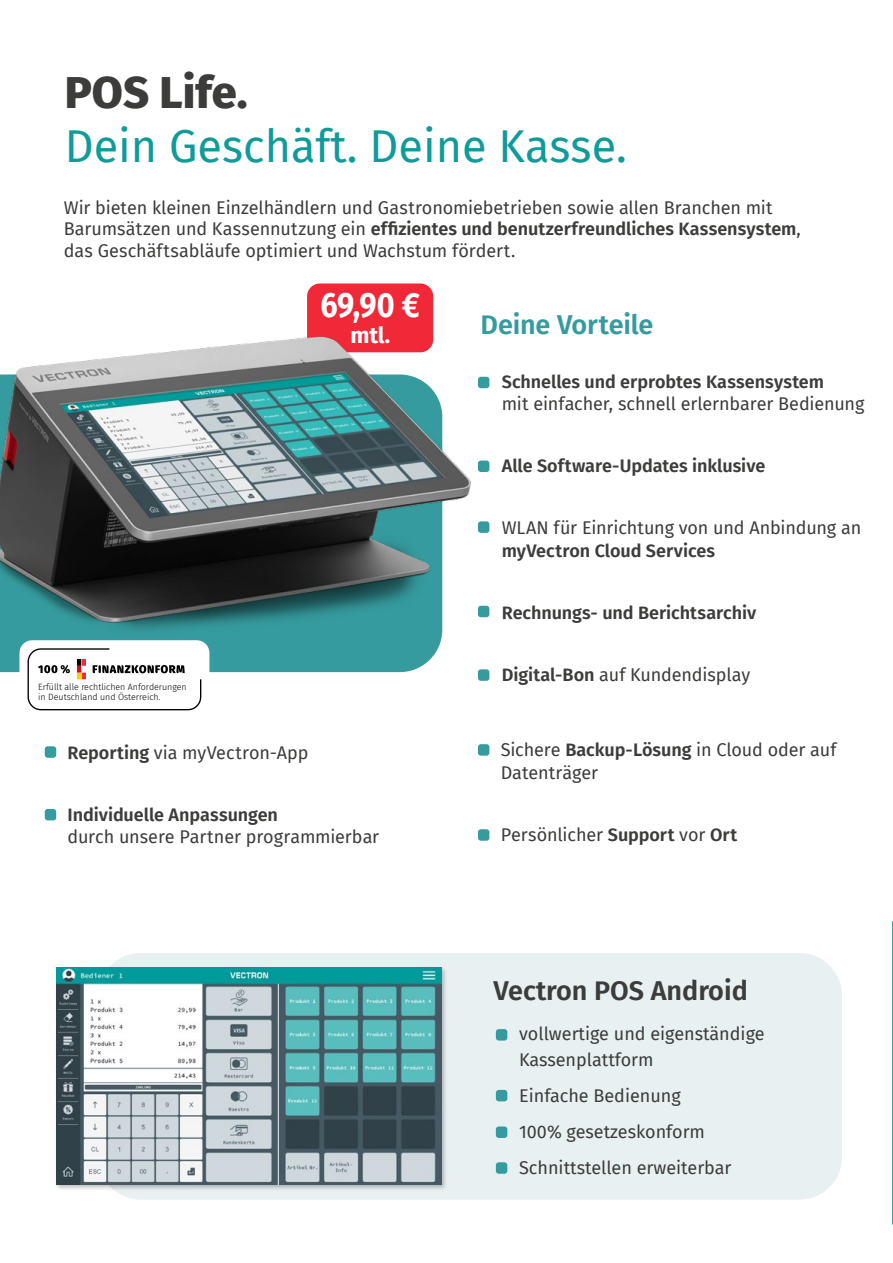
<style>
.page{position:relative;width:893px;height:1263px;background:#fff}
.page>*{position:absolute;margin:0;border:0;box-sizing:border-box;transform-origin:0 0}
.t1{font:45px "Fira Sans";color:#109b9b}
.t2{font:800 45px "Fira Sans";color:#3c3c3b}
.t3{font:700 34.95px "Fira Sans";color:#fff;scale:.88 1}
.t4{font:600 27px "Fira Sans";color:#3c3c3b}
.t5{font:600 27px "Fira Sans";letter-spacing:-.005em;color:#369b9e}
.t6{font:700 22.65px "Fira Sans";color:#fff}
.t7{font:18px/21.6px "Fira Sans";letter-spacing:-.005em;color:#3c3c3b}
.t8{font:600 18px "Fira Sans";color:#3d3d3c}
.t9{font:600 18px "Fira Sans";letter-spacing:-.005em;color:#3c3c3b}
.t10{font:300 9px/10.8px "Fira Sans";color:#000}
.s1{font-weight:600}
.s2{color:#3d3d3c}
</style>
<div class="page">
<svg style="left:892px;top:921px;width:1px;height:304px"></svg>
<div style="left:307px;top:283px;width:126px;height:69px;background:#f02838;border-radius:13px"></div>
<img style="left:0;top:318px;width:490px;height:363px">
<div style="left:19px;top:640px;width:190px;height:78px;background:#fff;border-radius:13px"></div>
<svg style="left:27px;top:648px;width:175px;height:63px"></svg>
<div style="left:478px;top:377px;width:11px;height:11px;background:#369b9e;border-radius:3px"></div>
<div style="left:478px;top:460px;width:11px;height:12px;background:#369b9e;border-radius:3px"></div>
<div style="left:478px;top:521px;width:11px;height:12px;background:#369b9e;border-radius:3px"></div>
<div style="left:478px;top:606px;width:11px;height:11px;background:#369b9e;border-radius:3px"></div>
<div style="left:478px;top:669px;width:11px;height:12px;background:#369b9e;border-radius:3px"></div>
<div style="left:478px;top:744px;width:11px;height:12px;background:#369b9e;border-radius:3px"></div>
<div style="left:45px;top:746px;width:11px;height:12px;background:#369b9e;border-radius:3px"></div>
<div style="left:478px;top:829px;width:11px;height:12px;background:#369b9e;border-radius:3px"></div>
<div style="left:45px;top:809px;width:11px;height:11px;background:#369b9e;border-radius:3px"></div>
<div style="left:98px;top:953px;width:744px;height:246px;background:#e8f0f1;border-radius:43px"></div>
<div style="left:55px;top:965px;width:393px;height:225px;background:#000;opacity:.25"></div>
<img style="left:56px;top:968px;width:386px;height:217px">
<div style="left:496px;top:1029px;width:11px;height:11px;background:#369b9e;border-radius:3px"></div>
<div style="left:496px;top:1090px;width:11px;height:11px;background:#369b9e;border-radius:3px"></div>
<div style="left:496px;top:1126px;width:11px;height:12px;background:#369b9e;border-radius:3px"></div>
<div style="left:496px;top:1162px;width:11px;height:12px;background:#369b9e;border-radius:3px"></div>
<h1 class="t2" style="left:65px;top:53px;width:184px">POS Life.</h1>
<h1 class="t1" style="left:65px;top:112px;width:564px">Dein Geschäft. Deine Kasse.</h1>
<p class="t7" style="left:64px;top:196px;width:738px">Wir bieten kleinen Einzelhändlern und Gastronomiebetrieben sowie allen Branchen mit<br>Barumsätzen und Kassennutzung ein <span class="s1">effizientes und benutzerfreundliches Kassensystem</span>, das Geschäftsabläufe optimiert und Wachstum fördert.</p>
<h2 class="t3" style="left:320px;top:275px;width:115px">69,90 €</h2>
<p class="t6" style="left:350px;top:316px;width:41px">mtl.</p>
<p class="t10" style="left:38px;top:681px;width:150px">Erfüllt alle rechtlichen Anforderungen in Deutschland und Österreich.</p>
<p class="t7" style="left:68px;top:741px;width:242px"><span class="s1">Reporting</span> via myVectron-App</p>
<p class="t9" style="left:68px;top:800px;width:212px">Individuelle Anpassungen</p>
<p class="t7" style="left:68px;top:826px;width:313px">durch unsere Partner programmierbar</p>
<h3 class="t5" style="left:481px;top:303px;width:174px">Deine Vorteile</h3>
<p class="t8" style="left:502px;top:367px;width:324px">Schnelles und erprobtes Kassensystem</p>
<p class="t7" style="left:502px;top:393px;width:364px">mit einfacher, schnell erlernbarer Bedienung</p>
<p class="t8" style="left:502px;top:451px;width:265px">Alle Software-Updates inklusive</p>
<p class="t7" style="left:502px;top:516px;width:361px;line-height:22.5px"><span class="s2">WL</span>AN für Einrichtung von und Anbindung an <span class="s1">myVectron Cloud Services</span></p>
<p class="t9" style="left:502px;top:598px;width:256px">Rechnungs- und Berichtsarchiv</p>
<p class="t7" style="left:502px;top:663px;width:250px"><span class="s1">Digital-Bon</span> auf Kundendisplay</p>
<p class="t7" style="left:501px;top:738px;width:337px;line-height:22.5px">Sichere <span class="s1">Backup-Lösung</span> in Cloud oder auf<br>Datenträger</p>
<p class="t7" style="left:501px;top:823px;width:238px">Persönlicher <span class="s1">Support</span> vor <span class="s1">Ort</span></p>
<h3 class="t4" style="left:494px;top:968px;width:256px">Vectron POS Android</h3>
<p class="t7" style="left:519px;top:1020px;width:247px;line-height:25.5px">vollwertige und eigenständige<br>Kassenplattform</p>
<p class="t7" style="left:519px;top:1077px;width:214px;line-height:36px">Einfache Bedienung<br>100% gesetzeskonform<br>Schnittstellen erweiterbar</p>
</div>
